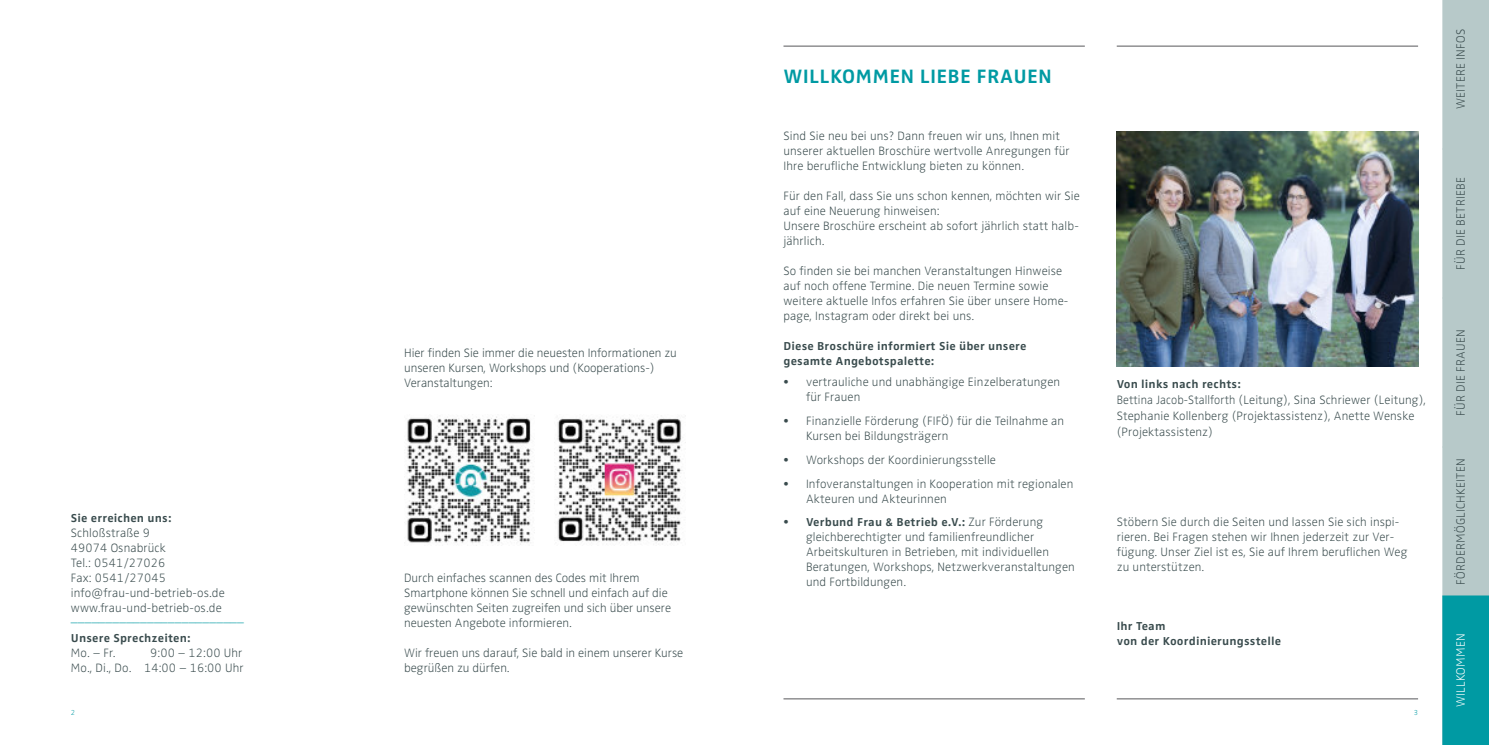
<style>
.page{position:relative;width:1489px;height:745px;background:#fff}
.page>*{position:absolute;margin:0;border:0;box-sizing:border-box;transform-origin:0 0}
.t1{font:700 20px "Zwo Corr OT";letter-spacing:.01em;color:#009aa3}
.t2{font:300 expanded 12.5px/15px "Zwo Pro";letter-spacing:.01em;color:#394b4d}
.t3{font:300 expanded 12.5px/16px "Zwo Pro";letter-spacing:.01em;color:#394b4d;scale:.95 1}
.t4{font:300 expanded 12.5px "Zwo Pro";color:#009aa3}
.t5{font:300 expanded 12.5px "Zwo Pro";letter-spacing:.02em;color:#fff}
.t6{font:700 11.88px/15px "Zwo Corr OT";letter-spacing:.01em;color:#394b4d}
.t7{font:300 expanded 7.5px "Zwo Pro";color:#009aa3}
.s1{font-family:"Zwo Pro";font-weight:300;font-stretch:expanded;font-size:12.5px}
</style>
<div class="page">
<hr style="left:1116px;top:698px;width:301px;height:1px;background:#58585b">
<hr style="left:783px;top:698px;width:301px;height:1px;background:#58585b">
<hr style="left:1116px;top:46px;width:301px;height:1px;background:#58585b">
<hr style="left:783px;top:46px;width:301px;height:1px;background:#58585b">
<svg style="left:1442px;top:0;width:46px;height:744px;background:#94c0c2"></svg>
<img style="left:1116px;top:131px;width:301px;height:235px">
<img style="left:555px;top:415px;width:127px;height:127px">
<img style="left:407px;top:414px;width:127px;height:131px">
<p class="t6" style="left:71px;top:510px;width:102px">Sie erreichen uns:</p>
<p class="t2" style="left:71px;top:525px;width:155px">Schloßstraße 9<br>49074 Osnabrück<br>Tel.: 0541/27026<br>Fax: 0541/27045 info@frau-und-betrieb-os.de www.frau-und-betrieb-os.de</p>
<p class="t4" style="left:71px;top:611px;width:175px">_________________________</p>
<p class="t6" style="left:71px;top:630px;width:121px">Unsere Sprechzeiten:</p>
<p class="t2" style="left:71px;top:645px;width:46px">Mo. – Fr.</p>
<p class="t2" style="left:71px;top:645px;width:174px;text-align:right">9:00 – 12:00 Uhr<br>Mo., Di., Do. 14:00 – 16:00 Uhr</p>
<p class="t2" style="left:404px;top:345px;width:274px">Hier finden Sie immer die neuesten Informationen zu unseren Kursen, Workshops und (Kooperations-)<br>Veranstaltungen:</p>
<p class="t2" style="left:404px;top:570px;width:268px">Durch einfaches scannen des Codes mit Ihrem Smartphone können Sie schnell und einfach auf die gewünschten Seiten zugreifen und sich über unsere neuesten Angebote informieren.</p>
<p class="t2" style="left:404px;top:645px;width:281px">Wir freuen uns darauf, Sie bald in einem unserer Kurse begrüßen zu dürfen.</p>
<h1 class="t1" style="left:783px;top:68px;width:270px">WILLKOMMEN LIEBE FRAUEN</h1>
<p class="t2" style="left:783px;top:128px;width:287px">Sind Sie neu bei uns? Dann freuen wir uns, Ihnen mit unserer aktuellen Broschüre wertvolle Anregungen für<br>Ihre berufliche Entwicklung bieten zu können.</p>
<p class="t2" style="left:783px;top:188px;width:298px">Für den Fall, dass Sie uns schon kennen, möchten wir Sie auf eine Neuerung hinweisen:<br>Unsere Broschüre erscheint ab sofort jährlich statt halb&shy;jährlich.</p>
<p class="t2" style="left:783px;top:263px;width:286px">So finden sie bei manchen Veranstaltungen Hinweise auf noch offene Termine. Die neuen Termine sowie weitere aktuelle Infos erfahren Sie über unsere Home&shy;page, Instagram oder direkt bei uns.</p>
<p class="t6" style="left:783px;top:339px;width:245px">Diese Broschüre informiert Sie über unsere gesamte Angebotspalette:</p>
<p class="t2" style="left:806px;top:375px;width:256px;text-indent:-22px">• vertrauliche und unabhängige Einzelberatungen für Frauen</p>
<p class="t2" style="left:806px;top:413px;width:260px;text-indent:-22px">• Finanzielle Förderung (FIFÖ) für die Teilnahme an<br>Kursen bei Bildungsträgern</p>
<p class="t2" style="left:783px;top:452px;width:214px">• Workshops der Koordinierungsstelle</p>
<p class="t2" style="left:806px;top:476px;width:269px;text-indent:-22px">• Infoveranstaltungen in Kooperation mit regionalen<br>Akteuren und Akteurinnen</p>
<p class="t6" style="left:783px;top:515px;width:261px"><span class="s1">•</span> Verbund Frau &amp; Betrieb e.V.: <span class="s1">Zur Förderung</span></p>
<p class="t2" style="left:806px;top:530px;width:270px">gleichberechtigter und familienfreundlicher Arbeitskulturen in Betrieben, mit individuellen Beratungen, Workshops, Netzwerkveranstaltungen und Fortbildungen.</p>
<p class="t6" style="left:1116px;top:376px;width:125px">Von links nach rechts:</p>
<p class="t3" style="left:1116px;top:392px;width:327px">Bettina Jacob-Stallforth (Leitung), Sina Schriewer (Leitung),<br>Stephanie Kollenberg (Projektassistenz), Anette Wenske (Projektassistenz)</p>
<p class="t2" style="left:1116px;top:515px;width:292px">Stöbern Sie durch die Seiten und lassen Sie sich inspi&shy;rieren. Bei Fragen stehen wir Ihnen jederzeit zur Ver&shy;fügung. Unser Ziel ist es, Sie auf Ihrem beruflichen Weg zu unterstützen.</p>
<p class="t6" style="left:1116px;top:619px;width:166px">Ihr Team<br>von der Koordinierungsstelle</p>
<p class="t7" style="left:71px;top:709px;width:6px">2</p>
<p class="t7" style="left:1413px;top:709px;width:6px">3</p>
<p class="t2" style="left:1453px;top:109px;width:82px;rotate:-90deg">WEITERE INFOS</p>
<p class="t2" style="left:1453px;top:270px;width:94px;rotate:-90deg">FÜR DIE BETRIEBE</p>
<p class="t2" style="left:1453px;top:415px;width:88px;rotate:-90deg">FÜR DIE FRAUEN</p>
<p class="t2" style="left:1453px;top:584px;width:127px;rotate:-90deg">FÖRDERMÖGLICHKEITEN</p>
<p class="t5" style="left:1454px;top:706px;width:75px;rotate:-90deg">WILLKOMMEN</p>
</div>
